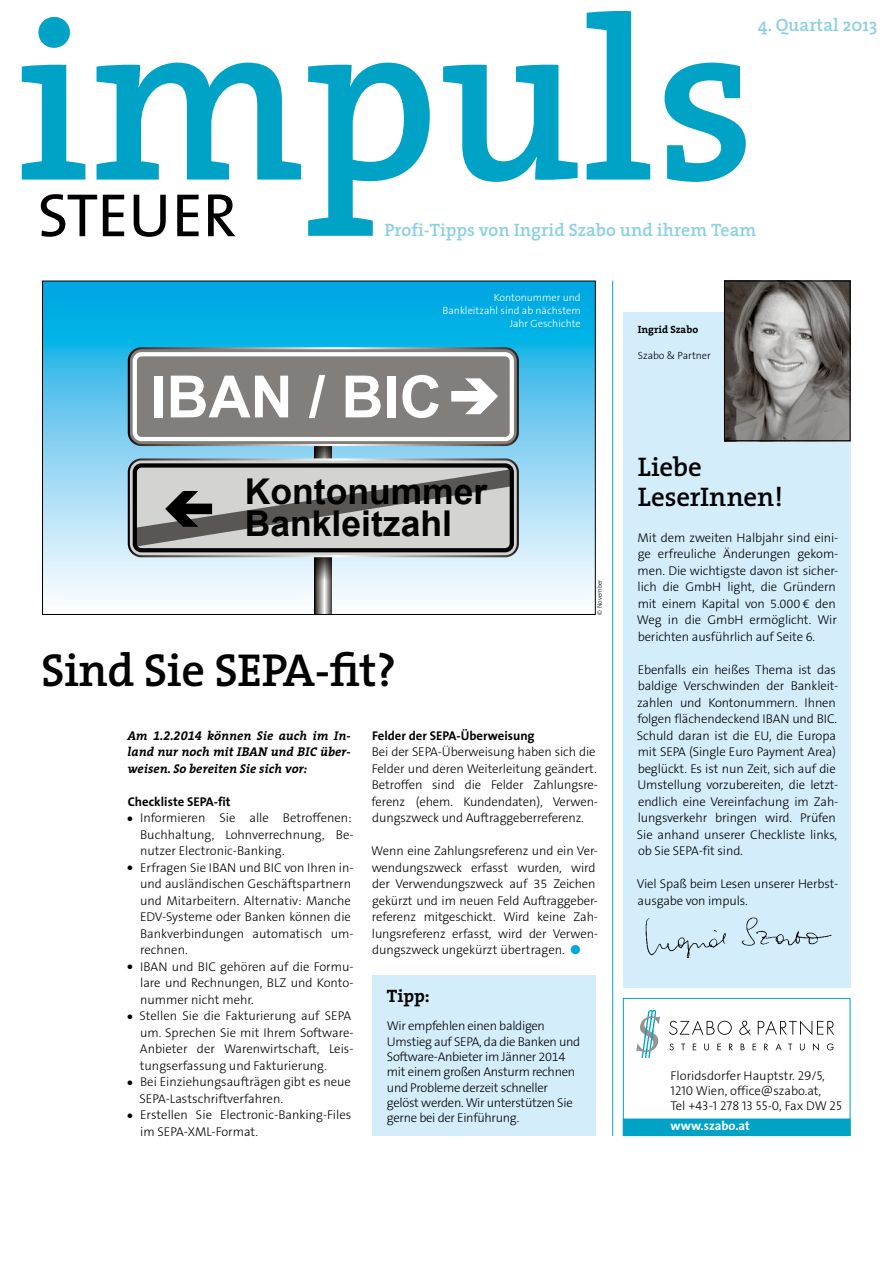
<style>
.page{position:relative;width:893px;height:1263px;background:#fff}
.page>*{position:absolute;margin:0;border:0;box-sizing:border-box;transform-origin:0 0}
.t1{font:600 230.7px "The Serif";color:#00a3c6}
.t2{font:61.5px "The Sans Caps";color:#000}
.t3{font:700 58.35px "Arial";color:#fff}
.t4{font:600 46.5px "The Serif";letter-spacing:-.01em;color:#000}
.t5{font:700 35.55px/32.1px "Arial";color:#000}
.t6{font:600 27px/30px "The Serif";letter-spacing:-.01em;color:#000}
.t7{font:600 18px "The Serif";color:#8cd0e3}
.t8{font:700 18px "The Serif";color:#000}
.t9{font:300 12.75px/16.5px "The Sans B3";letter-spacing:-.01em;color:#000}
.t10{font:italic 700 12.75px/16.5px "The Serif";color:#000;text-align:justify}
.t11{font:700 12.75px "The Sans";color:#000}
.t12{font:12.75px "The Sans Light Caps";color:#000}
.t13{font:700 12.75px "The Sans";color:#fff}
.t14{font:300 10.5px/12.8px "The Sans B3";color:#fff;text-align:right}
.t15{font:300 10.5px "The Sans B3";color:#000}
.t16{font:700 10.5px "The Serif";color:#000}
.t17{font:300 6.45px "The Sans";color:#000}
.s1{font-style:inherit}
.s2{font-family:"The Serif Bold Expert";font-weight:400}
.s3{color:#00a6e1}
.s4{font-family:"The Sans Light Caps";font-weight:400}
.s5{font-family:"The Sans B3";font-weight:300}
</style>
<div class="page">
<div style="left:623px;top:312px;width:227px;height:675px;background:#d3edfb"></div>
<img style="left:726px;top:283px;width:122px;height:156px">
<div style="left:724px;top:281px;width:126px;height:160px;border:1px solid #000"></div>
<div style="left:623px;top:998px;width:227px;height:138px;border:1px solid #00a3c6"></div>
<div style="left:623px;top:1119px;width:227px;height:16px;background:#00a3c6"></div>
<div style="left:623px;top:1119px;width:227px;height:17px;border:1px solid #00a3c6"></div>
<svg style="left:636px;top:1010px;width:24px;height:48px"></svg>
<svg style="left:669px;top:1020px;width:63px;height:15px"></svg>
<svg style="left:739px;top:1021px;width:12px;height:14px"></svg>
<svg style="left:758px;top:1020px;width:76px;height:15px"></svg>
<svg style="left:669px;top:1043px;width:5px;height:7px"></svg>
<svg style="left:681px;top:1043px;width:4px;height:7px"></svg>
<svg style="left:693px;top:1043px;width:3px;height:7px"></svg>
<svg style="left:704px;top:1043px;width:5px;height:7px"></svg>
<svg style="left:717px;top:1043px;width:4px;height:7px"></svg>
<svg style="left:729px;top:1043px;width:4px;height:7px"></svg>
<svg style="left:741px;top:1043px;width:4px;height:7px"></svg>
<svg style="left:753px;top:1043px;width:3px;height:7px"></svg>
<svg style="left:764px;top:1043px;width:4px;height:7px"></svg>
<svg style="left:775px;top:1043px;width:7px;height:7px"></svg>
<svg style="left:788px;top:1043px;width:4px;height:7px"></svg>
<svg style="left:800px;top:1043px;width:5px;height:7px"></svg>
<svg style="left:813px;top:1043px;width:6px;height:7px"></svg>
<svg style="left:827px;top:1043px;width:7px;height:7px"></svg>
<img style="left:645px;top:917px;width:187px;height:42px">
<hr style="left:612px;top:281px;width:1px;height:855px;background:#00a3c6">
<svg style="left:42px;top:280px;width:554px;height:335px;background:#84b6c8"></svg>
<div style="left:372px;top:975px;width:223px;height:161px;background:#d3edfb"></div>
<h1 class="t1" style="left:15px;top:-91px;width:742px">impuls</h1>
<h3 class="t7" style="left:758px;top:10px;width:121px">4. Quartal 2013</h3>
<h2 class="t2" style="left:38px;top:164px;width:201px">STEUER</h2>
<h3 class="t7" style="left:384px;top:215px;width:373px">Profi-Tipps von Ingrid Szabo und ihrem Team</h3>
<p class="t14" style="left:443px;top:292px;width:140px">Kontonummer und<br>Bankleitzahl sind ab nächstem<br>Jahr Geschichte</p>
<h3 class="t3" style="left:150px;top:358px;width:293px">IBAN / BIC</h3>
<h3 class="t5" style="left:245px;top:477px;width:244px">Kontonummer<br>Bankleitzahl</h3>
<h3 class="t4" style="left:41px;top:632px;width:357px">Sind Sie SEPA-fit?</h3>
<p class="t17" style="left:594px;top:615px;width:37px;rotate:-90deg"><span class="s1">©</span> November</p>
<p class="t10" style="left:128px;top:727px;width:225px">Am <span class="s2">1.2.2014</span> können Sie auch im In&shy;land nur noch mit IBAN und BIC über&shy;weisen. So bereiten Sie sich vor:</p>
<p class="t11" style="left:128px;top:791px;width:104px">Checkliste SEPA-fit</p>
<p class="t9" style="left:140px;top:810px;width:215px;text-indent:-13px">● Informieren Sie alle Betroffenen:<br>Buchhaltung, Lohnverrechnung, Be&shy;nutzer Electronic-Banking.</p>
<p class="t9" style="left:140px;top:860px;width:215px;text-indent:-12px">● Erfragen Sie IBAN und BIC von Ihren in&shy;und ausländischen Geschäftspartnern und Mitarbeitern. Alternativ: Manche<br>EDV-Systeme oder Banken können die<br>Bankverbindungen automatisch um&shy;rechnen.</p>
<p class="t9" style="left:140px;top:959px;width:215px;text-align:justify;text-indent:-13px">● IBAN und BIC gehören auf die Formu&shy;lare und Rechnungen, BLZ und Konto&shy;nummer nicht mehr.</p>
<p class="t9" style="left:140px;top:1008px;width:215px;text-indent:-12px">● Stellen Sie die Fakturierung auf SEPA um. Sprechen Sie mit Ihrem Software-Anbieter der Warenwirtschaft, Leis&shy;tungserfassung und Fakturierung.</p>
<p class="t9" style="left:139px;top:1074px;width:213px;text-indent:-12px">● Bei Einziehungsaufträgen gibt es neue<br>SEPA-Lastschriftverfahren.</p>
<p class="t9" style="left:140px;top:1107px;width:213px;text-indent:-13px">● Erstellen Sie Electronic-Banking-Files im SEPA-XML-Format.</p>
<p class="t11" style="left:372px;top:725px;width:164px">Felder der SEPA-Überweisung</p>
<p class="t9" style="left:372px;top:744px;width:228px">Bei der SEPA-Überweisung haben sich die Felder und deren Weiterleitung geändert.<br>Betroffen sind die Felder Zahlungsre&shy;ferenz (ehem. Kundendaten), Verwen&shy;dungszweck und Auftraggeberreferenz.</p>
<p class="t9" style="left:371px;top:843px;width:229px">Wenn eine Zahlungsreferenz und ein Ver&shy;wendungszweck erfasst wurden, wird der Verwendungszweck auf 35 Zeichen gekürzt und im neuen Feld Auftraggeber&shy;referenz mitgeschickt. Wird keine Zah&shy;lungsreferenz erfasst, wird der Verwen&shy;dungszweck ungekürzt übertragen. <span class="s3">●</span></p>
<h3 class="t8" style="left:387px;top:981px;width:44px">Tipp:</h3>
<p class="t9" style="left:387px;top:1019px;width:195px;line-height:15.3px">Wir empfehlen einen baldigen<br>Umstieg auf SEPA, da die Banken und<br>Software-Anbieter im Jänner 2014 mit einem großen Ansturm rechnen und Probleme derzeit schneller gelöst werden. Wir unterstützen Sie gerne bei der Einführung.</p>
<p class="t16" style="left:638px;top:321px;width:62px">Ingrid Szabo</p>
<p class="t15" style="left:638px;top:350px;width:75px">Szabo &amp; Partner</p>
<h3 class="t6" style="left:638px;top:451px;width:147px">Liebe<br>LeserInnen!</h3>
<p class="t9" style="left:637px;top:530px;width:203px">Mit dem zweiten Halbjahr sind eini&shy;ge erfreuliche Änderungen gekom&shy;men. Die wichtigste davon ist sicher&shy;lich die GmbH light, die Gründern mit einem Kapital von 5.000 € den Weg in die GmbH ermöglicht. Wir berichten ausführlich auf Seite 6.</p>
<p class="t9" style="left:637px;top:662px;width:203px">Ebenfalls ein heißes Thema ist das baldige Verschwinden der Bankleit&shy;zahlen und Kontonummern. Ihnen folgen flächendeckend IBAN und BIC.<br>Schuld daran ist die EU, die Europa mit SEPA (Single Euro Payment Area) beglückt. Es ist nun Zeit, sich auf die Umstellung vorzubereiten, die letzt&shy;endlich eine Vereinfachung im Zah&shy;lungsverkehr bringen wird. Prüfen Sie anhand unserer Checkliste links, ob Sie SEPA-fit sind.</p>
<p class="t9" style="left:637px;top:876px;width:203px">Viel Spaß beim Lesen unserer Herbst&shy;ausgabe von impuls.</p>
<p class="t9" style="left:671px;top:1068px;width:156px;line-height:15.3px">Floridsdorfer Hauptstr. <span class="s4">29/5,<br>1210</span> Wien, office@szabo.at,</p>
<p class="t12" style="left:671px;top:1095px;width:173px"><span class="s5">Tel +</span>43<span class="s5">-</span>1 278 13 55-0<span class="s5">, Fax DW</span> 25</p>
<p class="t13" style="left:670px;top:1115px;width:81px">www.szabo.at</p>
</div>
